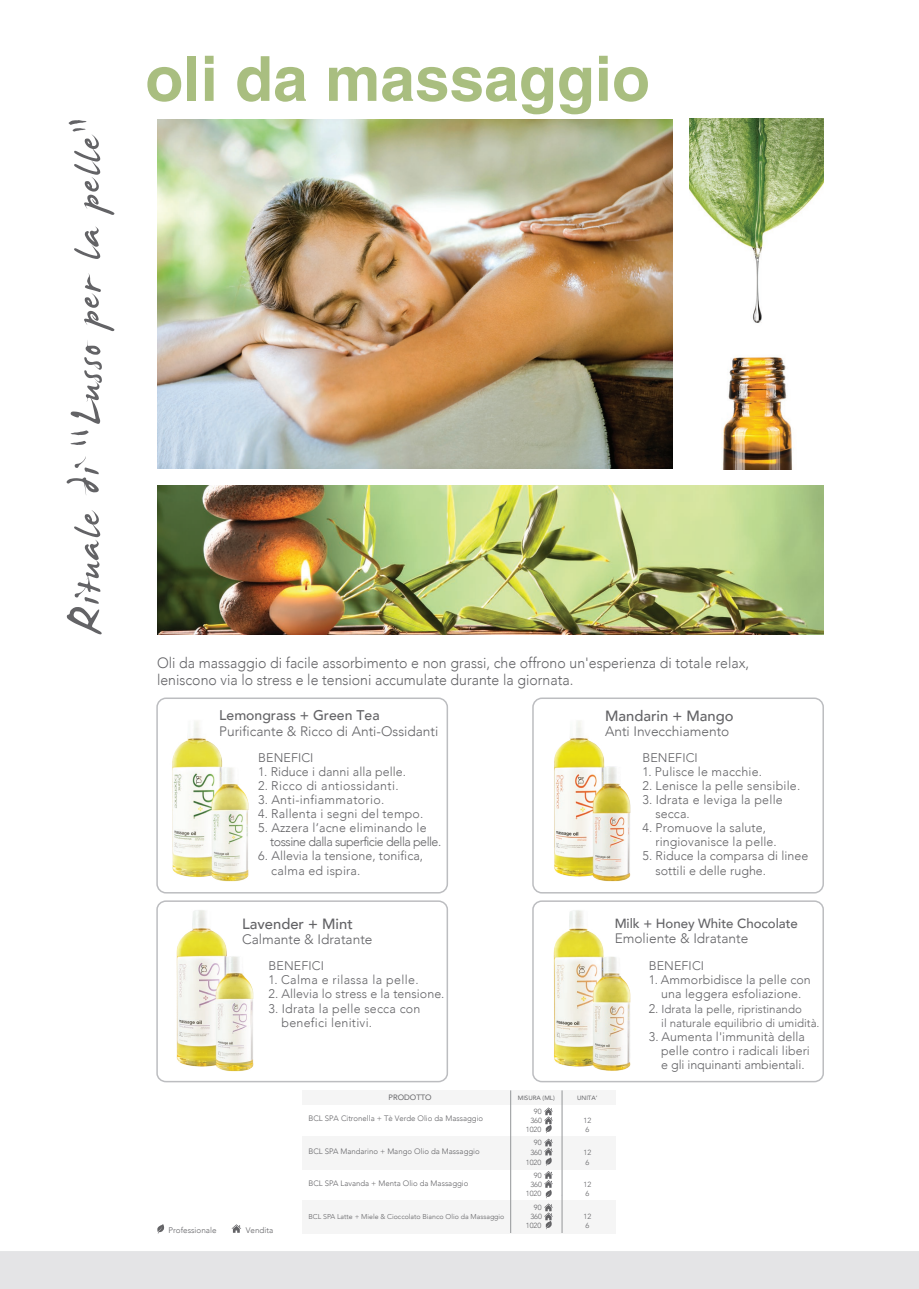
<style>
.page{position:relative;width:919px;height:1289px;background:#fff}
.page>*{position:absolute;margin:0;border:0;box-sizing:border-box;transform-origin:0 0}
.t1{font:64.35px "James Fajardo";color:#636366}
.t2{font:700 62.1px "Helvetica";color:#a9be80}
.t3{font:300 14.85px/17.4px "Avenir";color:#636366;scale:.95 1}
.t4{font:500 14.85px "Avenir";color:#636366}
.t5{font:500 13.95px "Avenir";color:#636366}
.t6{font:300 13.65px "Avenir";color:#636366}
.t7{font:500 13.2px "Avenir";letter-spacing:-.005em;color:#636366}
.t8{font:300 12.45px/14px "Avenir";letter-spacing:.01em;color:#636366}
.t9{font:300 12.45px/14px "Avenir";letter-spacing:-.04em;color:#636366}
.t10{font:300 12.45px "Avenir";letter-spacing:.03em;color:#636366}
.t11{font:300 11.55px/14px "Avenir";color:#636366}
.t12{font:300 8.1px "Avenir";color:#636366}
.t13{font:300 7.8px "Avenir";color:#636366}
.t14{font:7.8px "Avenir";color:#636366}
.t15{font:300 7.35px "Avenir";color:#636366}
.t16{font:300 7.05px "Avenir";color:#636366}
.t17{font:6.15px "Avenir";color:#636366}
.s1{font-size:12.45px}
</style>
<div class="page">
<img style="left:157px;top:120px;width:515px;height:348px">
<img style="left:689px;top:118px;width:134px;height:352px">
<img style="left:157px;top:486px;width:666px;height:148px">
<img style="left:554px;top:721px;width:77px;height:161px">
<div style="left:156px;top:900px;width:292px;height:182px;border:2px solid #bcbdc0;border-radius:9px"></div>
<div style="left:532px;top:900px;width:291px;height:182px;border:2px solid #bcbdc0;border-radius:9px"></div>
<div style="left:156px;top:697px;width:292px;height:196px;border:2px solid #bcbdc0;border-radius:9px"></div>
<div style="left:532px;top:697px;width:291px;height:196px;border:2px solid #bcbdc0;border-radius:9px"></div>
<img style="left:172px;top:721px;width:77px;height:161px">
<img style="left:176px;top:910px;width:78px;height:162px">
<img style="left:553px;top:910px;width:78px;height:161px">
<div style="left:0;top:1250px;width:918px;height:38px;background:#e4e4e6"></div>
<svg style="left:231px;top:1224px;width:10px;height:8px"></svg>
<svg style="left:157px;top:1224px;width:7px;height:9px"></svg>
<svg style="left:70px;top:441px;width:16px;height:4px"></svg>
<svg style="left:70px;top:430px;width:19px;height:5px"></svg>
<svg style="left:68px;top:120px;width:19px;height:12px"></svg>
<div style="left:302px;top:1089px;width:314px;height:15px;background:#f5f5f5"></div>
<div style="left:302px;top:1135px;width:314px;height:34px;background:#f5f5f5"></div>
<div style="left:302px;top:1200px;width:314px;height:33px;background:#f5f5f5"></div>
<hr style="left:510px;top:1090px;width:1px;height:142px;background:#939598">
<hr style="left:561px;top:1090px;width:1px;height:142px;background:#939598">
<svg style="left:544px;top:1107px;width:9px;height:122px"></svg>
<h1 class="t1" style="left:55px;top:634px;width:502px;rotate:-90deg">Rituale di “Lusso per la pelle</h1>
<h2 class="t2" style="left:145px;top:41px;width:506px">oli da massaggio</h2>
<p class="t3" style="left:157px;top:653px;width:624px">Oli da massaggio di facile assorbimento e non grassi, che offrono un'esperienza di totale relax, leniscono via lo stress e le tensioni accumulate durante la giornata.</p>
<p class="t5" style="left:219px;top:703px;width:162px">Lemongrass + Green Tea</p>
<p class="t6" style="left:219px;top:723px;width:221px">Purificante &amp; Ricco di Anti-Ossidanti</p>
<p class="t8" style="left:258px;top:751px;width:57px">BENEFICI</p>
<p class="t8" style="left:258px;top:765px;width:149px">1. Riduce i danni alla pelle.</p>
<p class="t8" style="left:258px;top:779px;width:142px">2. Ricco di antiossidanti.</p>
<p class="t8" style="left:258px;top:793px;width:128px">3. Anti-infiammatorio.</p>
<p class="t8" style="left:258px;top:807px;width:167px">4. Rallenta i segni del tempo.</p>
<p class="t9" style="left:270px;top:821px;width:172px;text-indent:-12px">5. Azzera l’acne eliminando le tossine dalla superficie della pelle.</p>
<p class="t8" style="left:271px;top:849px;width:153px;text-indent:-13px">6. Allevia la tensione, tonifica, calma ed ispira.</p>
<p class="t4" style="left:242px;top:910px;width:112px">Lavender + Mint</p>
<p class="t6" style="left:242px;top:931px;width:132px">Calmante &amp; Idratante</p>
<p class="t8" style="left:268px;top:959px;width:57px">BENEFICI</p>
<p class="t10" style="left:268px;top:972px;width:151px">1. Calma e rilassa la pelle.</p>
<p class="t8" style="left:268px;top:987px;width:177px">2. Allevia lo stress e la tensione.</p>
<p class="t8" style="left:281px;top:1001px;width:140px;text-indent:-13px">3. Idrata la pelle secca con benefici lenitivi.</p>
<p class="t4" style="left:605px;top:702px;width:130px">Mandarin + Mango</p>
<p class="t6" style="left:605px;top:723px;width:126px">Anti Invecchiamento</p>
<p class="t8" style="left:642px;top:751px;width:57px">BENEFICI</p>
<p class="t8" style="left:642px;top:765px;width:121px">1. Pulisce le macchie.</p>
<p class="t8" style="left:642px;top:779px;width:159px">2. Lenisce la pelle sensibile.</p>
<p class="t8" style="left:655px;top:793px;width:129px;text-indent:-13px">3. Idrata e leviga la pelle secca.</p>
<p class="t8" style="left:655px;top:821px;width:123px;text-indent:-13px">4. Promuove la salute, ringiovanisce la pelle.</p>
<p class="t8" style="left:655px;top:849px;width:154px;text-indent:-13px">5. Riduce la comparsa di linee sottili e delle rughe.</p>
<p class="t7" style="left:614px;top:912px;width:185px">Milk + Honey White Chocolate</p>
<p class="t6" style="left:614px;top:930px;width:135px">Emoliente &amp; Idratante</p>
<p class="t8" style="left:648px;top:959px;width:57px">BENEFICI</p>
<p class="t8" style="left:648px;top:973px;width:163px;text-align:center">1. Ammorbidisce la pelle con una leggera esfoliazione.</p>
<p class="t11" style="left:661px;top:1001px;width:160px;text-indent:-12px"><span class="s1">2.</span> Idrata la pelle, ripristinando<br>il naturale equilibrio di umidità.</p>
<p class="t8" style="left:661px;top:1029px;width:150px;text-indent:-12px">3. Aumenta l'immunità della pelle contro i radicali liberi e gli inquinanti ambientali.</p>
<p class="t8" style="left:790px;top:1057px;width:5px">.</p>
<p class="t14" style="left:388px;top:1090px;width:45px">PRODOTTO</p>
<p class="t17" style="left:517px;top:1092px;width:38px">MISURA (ML)</p>
<p class="t17" style="left:577px;top:1092px;width:22px">UNITA’</p>
<p class="t15" style="left:526px;top:1125px;width:17px">1020</p>
<p class="t15" style="left:585px;top:1125px;width:5px">6</p>
<p class="t15" style="left:533px;top:1107px;width:9px">90</p>
<p class="t13" style="left:308px;top:1114px;width:176px">BCL SPA Citronella + Tè Verde Olio da Massaggio</p>
<p class="t15" style="left:530px;top:1116px;width:13px">360</p>
<p class="t15" style="left:583px;top:1116px;width:9px">12</p>
<p class="t12" style="left:168px;top:1225px;width:49px">Professionale</p>
<p class="t12" style="left:246px;top:1225px;width:29px">Vendita</p>
<p class="t13" style="left:308px;top:1146px;width:173px">BCL SPA Mandarino + Mango Olio da Massaggio</p>
<p class="t13" style="left:308px;top:1179px;width:161px">BCL SPA Lavanda + Menta Olio da Massaggio</p>
<p class="t16" style="left:308px;top:1212px;width:197px">BCL SPA Latte + Miele &amp; Cioccolato Bianco Olio da Massaggio</p>
<p class="t15" style="left:533px;top:1138px;width:9px">90</p>
<p class="t15" style="left:526px;top:1157px;width:17px">1020</p>
<p class="t15" style="left:585px;top:1157px;width:5px">6</p>
<p class="t15" style="left:530px;top:1148px;width:13px">360</p>
<p class="t15" style="left:583px;top:1148px;width:9px">12</p>
<p class="t15" style="left:533px;top:1170px;width:9px">90</p>
<p class="t15" style="left:533px;top:1202px;width:9px">90</p>
<p class="t15" style="left:526px;top:1221px;width:17px">1020</p>
<p class="t15" style="left:585px;top:1221px;width:5px">6</p>
<p class="t15" style="left:530px;top:1179px;width:13px">360</p>
<p class="t15" style="left:583px;top:1179px;width:9px">12</p>
<p class="t15" style="left:526px;top:1188px;width:17px">1020</p>
<p class="t15" style="left:585px;top:1189px;width:5px">6</p>
<p class="t15" style="left:530px;top:1211px;width:13px">360</p>
<p class="t15" style="left:583px;top:1211px;width:9px">12</p>
</div>
